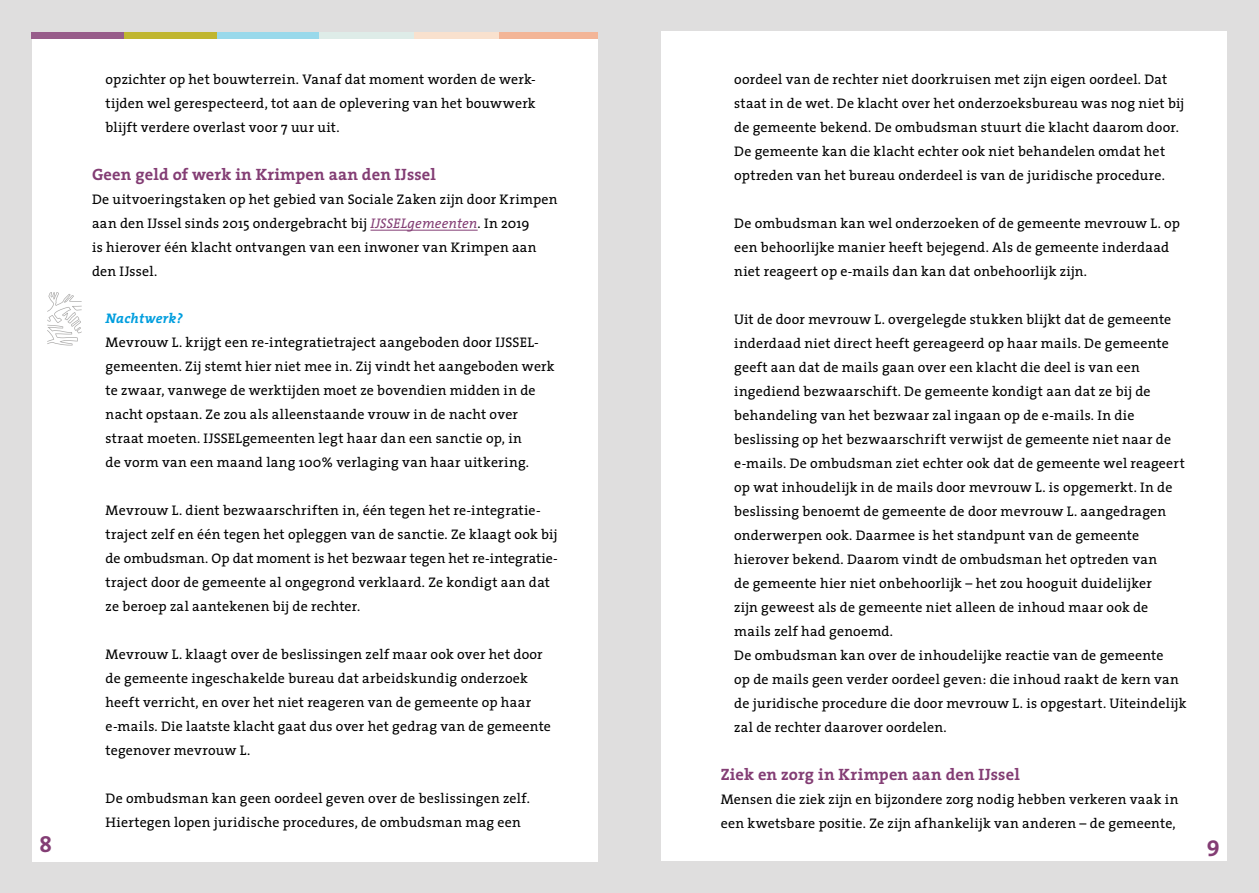
<style>
.page{position:relative;width:1259px;height:893px;background:#fff}
.page>*{position:absolute;margin:0;border:0;box-sizing:border-box;transform-origin:0 0}
.t1{font:700 22.5px "The Serif";color:#833d74}
.t2{font:700 16.5px "The Serif";letter-spacing:.01em;color:#833d74}
.t3{font:13.95px/24px "The Serif";letter-spacing:.015em;color:#000}
.t4{font:italic 700 13.95px "The Serif";letter-spacing:.01em;color:#009ede}
.s1{font-style:italic;color:#833d74}
</style>
<div class="page">
<div style="left:0;top:0;width:629px;height:893px;background:#dfdede"></div>
<div style="left:32px;top:32px;width:565px;height:829px;background:#fff"></div>
<div style="left:629px;top:0;width:630px;height:893px;background:#dfdede"></div>
<div style="left:661px;top:32px;width:565px;height:829px;background:#fff"></div>
<hr style="left:370px;top:230px;width:108px;height:1px;background:#833d74">
<div style="left:395px;top:32px;width:202px;height:7px;background:#f3b597"></div>
<div style="left:67px;top:32px;width:250px;height:7px;background:#c0b630"></div>
<div style="left:217px;top:32px;width:197px;height:7px;background:#99d9eb"></div>
<div style="left:32px;top:32px;width:92px;height:7px;background:#975c8a"></div>
<svg style="left:320px;top:32px;width:179px;height:7px"></svg>
<svg style="left:47px;top:292px;width:35px;height:53px"></svg>
<p class="t3" style="left:106px;top:67px;width:432px;text-align:justify">opzichter op het bouwterrein. Vanaf dat moment worden de werk&shy;tijden wel gerespecteerd, tot aan de oplevering van het bouwwerk blijft verdere overlast voor 7 uur uit.</p>
<p class="t2" style="left:92px;top:161px;width:345px">Geen geld of werk in Krimpen aan den IJssel</p>
<p class="t3" style="left:92px;top:187px;width:467px">De uitvoeringstaken op het gebied van Sociale Zaken zijn door Krimpen aan den IJssel sinds 2015 ondergebracht bij <span class="s1">IJSSELgemeenten</span>. In 2019<br>is hierover één klacht ontvangen van een inwoner van Krimpen aan den IJssel.</p>
<p class="t4" style="left:106px;top:306px;width:79px">Nachtwerk?</p>
<p class="t3" style="left:106px;top:329px;width:450px">Mevrouw L. krijgt een re-integratietraject aangeboden door IJSSEL&shy;gemeenten. Zij stemt hier niet mee in. Zij vindt het aangeboden werk te zwaar, vanwege de werktijden moet ze bovendien midden in de nacht opstaan. Ze zou als alleenstaande vrouw in de nacht over straat moeten. IJSSELgemeenten legt haar dan een sanctie op, in<br>de vorm van een maand lang 100% verlaging van haar uitkering.</p>
<p class="t3" style="left:106px;top:497px;width:453px">Mevrouw L. dient bezwaarschriften in, één tegen het re-integratie&shy;traject zelf en één tegen het opleggen van de sanctie. Ze klaagt ook bij de ombudsman. Op dat moment is het bezwaar tegen het re-integratie&shy;traject door de gemeente al ongegrond verklaard. Ze kondigt aan dat ze beroep zal aantekenen bij de rechter.</p>
<p class="t3" style="left:106px;top:641px;width:447px">Mevrouw L. klaagt over de beslissingen zelf maar ook over het door de gemeente ingeschakelde bureau dat arbeidskundig onderzoek heeft verricht, en over het niet reageren van de gemeente op haar e-mails. Die laatste klacht gaat dus over het gedrag van de gemeente tegenover mevrouw L.</p>
<p class="t3" style="left:106px;top:785px;width:426px">De ombudsman kan geen oordeel geven over de beslissingen zelf.<br>Hiertegen lopen juridische procedures, de ombudsman mag een</p>
<p class="t3" style="left:734px;top:67px;width:452px">oordeel van de rechter niet doorkruisen met zijn eigen oordeel. Dat staat in de wet. De klacht over het onderzoeksbureau was nog niet bij de gemeente bekend. De ombudsman stuurt die klacht daarom door.<br>De gemeente kan die klacht echter ook niet behandelen omdat het optreden van het bureau onderdeel is van de juridische procedure.</p>
<p class="t3" style="left:734px;top:211px;width:447px">De ombudsman kan wel onderzoeken of de gemeente mevrouw L. op een behoorlijke manier heeft bejegend. Als de gemeente inderdaad niet reageert op e-mails dan kan dat onbehoorlijk zijn.</p>
<p class="t3" style="left:734px;top:307px;width:454px">Uit de door mevrouw L. overgelegde stukken blijkt dat de gemeente inderdaad niet direct heeft gereageerd op haar mails. De gemeente geeft aan dat de mails gaan over een klacht die deel is van een ingediend bezwaarschift. De gemeente kondigt aan dat ze bij de behandeling van het bezwaar zal ingaan op de e-mails. In die beslissing op het bezwaarschrift verwijst de gemeente niet naar de e-mails. De ombudsman ziet echter ook dat de gemeente wel reageert op wat inhoudelijk in de mails door mevrouw L. is opgemerkt. In de beslissing benoemt de gemeente de door mevrouw L. aangedragen onderwerpen ook. Daarmee is het standpunt van de gemeente hierover bekend. Daarom vindt de ombudsman het optreden van<br>de gemeente hier niet onbehoorlijk – het zou hooguit duidelijker<br>zijn geweest als de gemeente niet alleen de inhoud maar ook de mails zelf had genoemd.<br>De ombudsman kan over de inhoudelijke reactie van de gemeente<br>op de mails geen verder oordeel geven: die inhoud raakt de kern van de juridische procedure die door mevrouw L. is opgestart. Uiteindelijk zal de rechter daarover oordelen.</p>
<p class="t2" style="left:721px;top:761px;width:300px">Ziek en zorg in Krimpen aan den IJssel</p>
<p class="t3" style="left:721px;top:787px;width:459px">Mensen die ziek zijn en bijzondere zorg nodig hebben verkeren vaak in een kwetsbare positie. Ze zijn afhankelijk van anderen – de gemeente,</p>
<h1 class="t1" style="left:39px;top:825px;width:14px">8</h1>
<h1 class="t1" style="left:1206px;top:825px;width:15px">9</h1>
</div>
